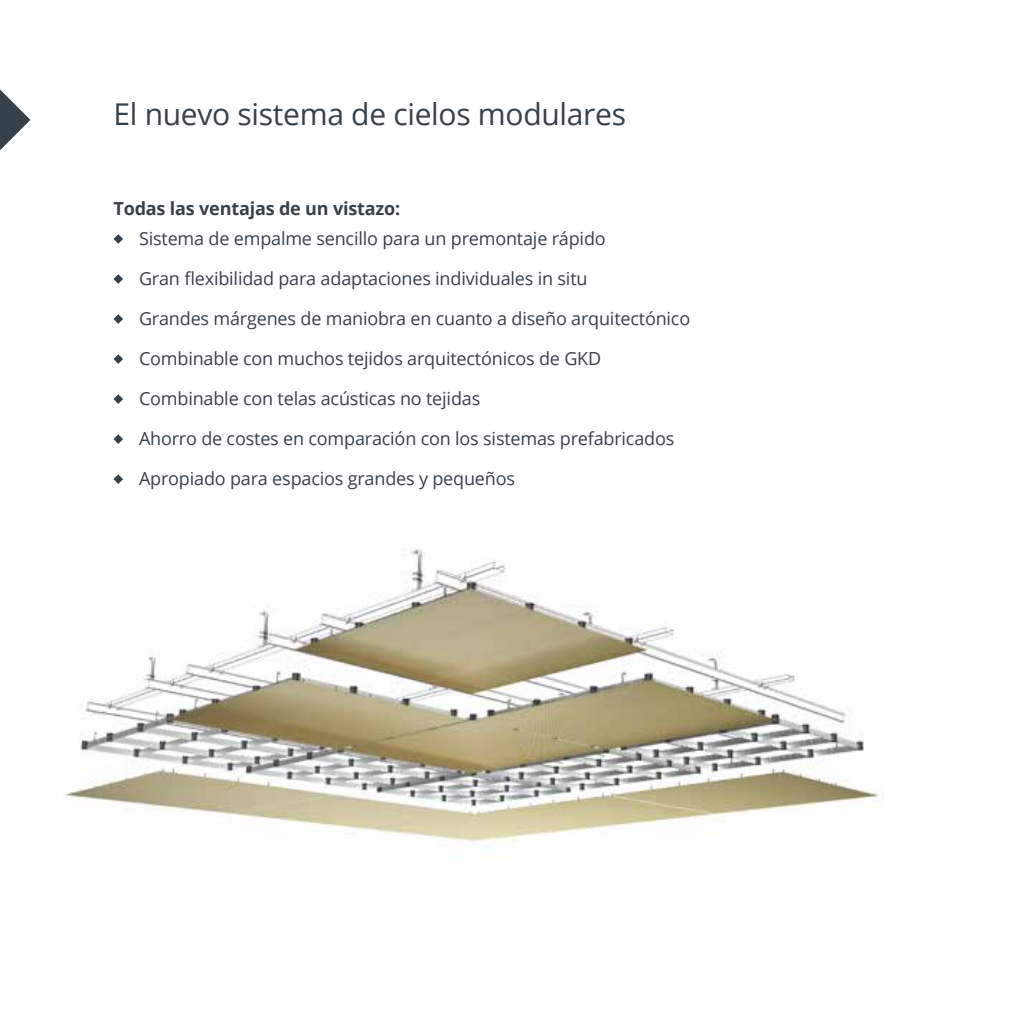
<style>
.page{position:relative;width:1010px;height:1010px;background:#fff}
.page>*{position:absolute;margin:0;border:0;box-sizing:border-box;transform-origin:0 0}
.t1{font:30px "Open Sans";letter-spacing:-.01em;color:#37414a}
.t2{font:18px "Open Sans";letter-spacing:-.01em;color:#37414a}
.t3{font:700 18px "Open Sans";letter-spacing:-.01em;color:#37414a}
</style>
<div class="page">
<hr style="left:1009px;top:0;width:1px;height:1009px;background:#37414a">
<svg style="left:0;top:89px;width:30px;height:61px"></svg>
<svg style="left:113px;top:234px;width:10px;height:10px"></svg>
<svg style="left:113px;top:274px;width:10px;height:10px"></svg>
<svg style="left:113px;top:314px;width:10px;height:10px"></svg>
<svg style="left:113px;top:354px;width:10px;height:10px"></svg>
<svg style="left:113px;top:394px;width:10px;height:10px"></svg>
<svg style="left:113px;top:434px;width:10px;height:10px"></svg>
<svg style="left:113px;top:474px;width:10px;height:10px"></svg>
<img style="left:65px;top:549px;width:814px;height:298px">
<h1 class="t1" style="left:113px;top:94px;width:514px">El nuevo sistema de cielos modulares</h1>
<p class="t3" style="left:113px;top:196px;width:288px">Todas las ventajas de un vistazo:</p>
<p class="t2" style="left:139px;top:226px;width:468px">Sistema de empalme sencillo para un premontaje rápido</p>
<p class="t2" style="left:139px;top:266px;width:450px">Gran flexibilidad para adaptaciones individuales in situ</p>
<p class="t2" style="left:139px;top:306px;width:552px">Grandes márgenes de maniobra en cuanto a diseño arquitectónico</p>
<p class="t2" style="left:139px;top:346px;width:463px">Combinable con muchos tejidos arquitectónicos de GKD</p>
<p class="t2" style="left:139px;top:386px;width:342px">Combinable con telas acústicas no tejidas</p>
<p class="t2" style="left:139px;top:426px;width:536px">Ahorro de costes en comparación con los sistemas prefabricados</p>
<p class="t2" style="left:139px;top:466px;width:377px">Apropiado para espacios grandes y pequeños</p>
</div>
